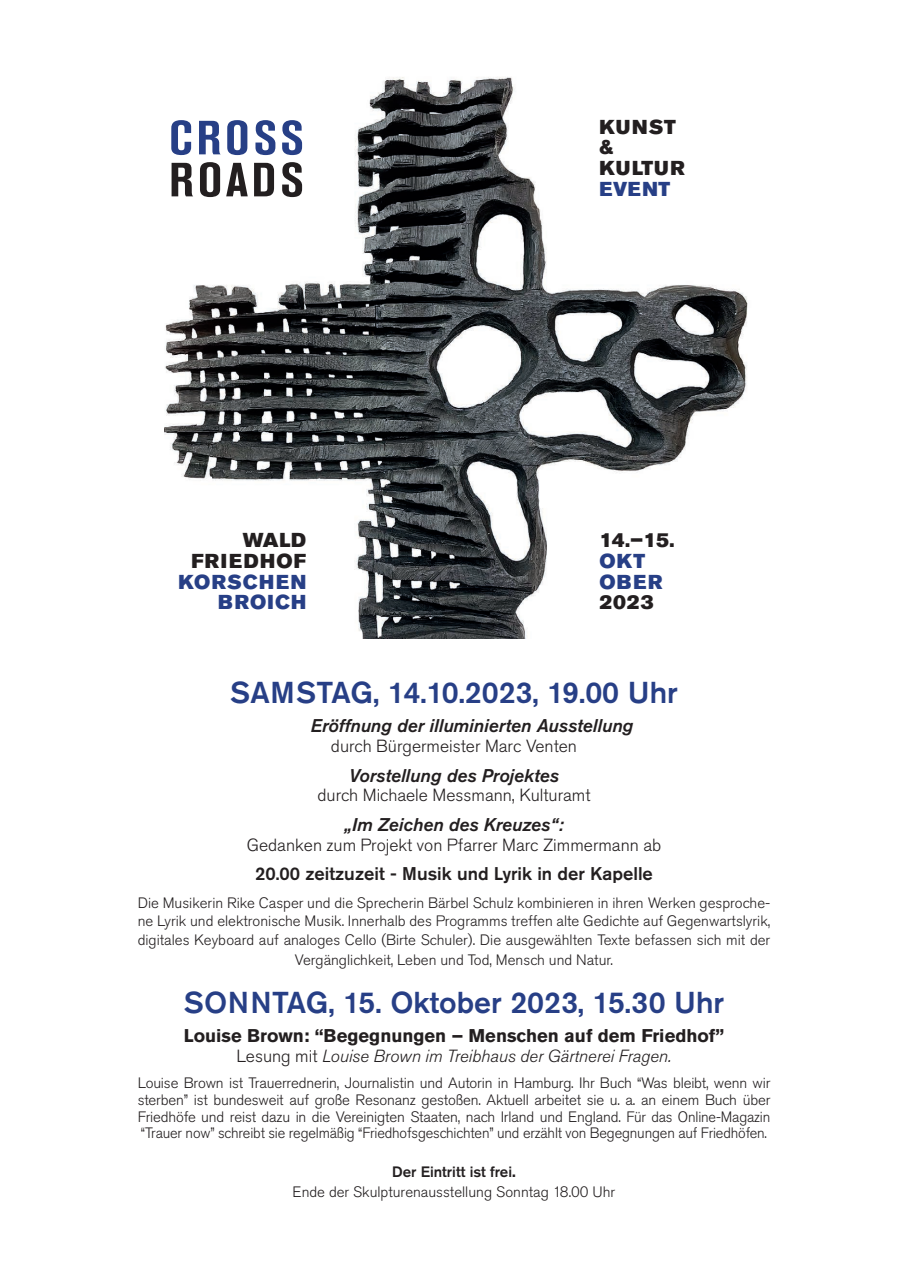
<style>
.page{position:relative;width:908px;height:1276px;background:#fff}
.page>*{position:absolute;margin:0;border:0;box-sizing:border-box;transform-origin:0 0}
.t1{font:700 condensed 47.5px "Akzidenz Grotesk Pro";letter-spacing:.075em;color:#273f86;scale:1.08 1}
.t2{font:700 condensed 47.5px "Akzidenz Grotesk Pro";letter-spacing:.07em;color:#231f20;scale:1.08 1}
.t3{font:500 30px "Akzidenz Grotesk Pro";color:#273f86}
.t4{font:20px/20.6px "Akzidenz Grotesk Pro Super";letter-spacing:.045em;color:#231f20}
.t5{font:20px/20.6px "Akzidenz Grotesk Pro Super";letter-spacing:.06em;color:#273f86;text-align:right}
.t6{font:italic 500 18.3px "Akzidenz Grotesk Pro";color:#231f20}
.t7{font:700 18.3px "Akzidenz Grotesk Pro";color:#231f20}
.t8{font:500 18.3px "Akzidenz Grotesk Pro";color:#231f20}
.t9{font:300 17.5px "Akzidenz Grotesk Pro";color:#231f20}
.t10{font:italic 300 17.5px "Akzidenz Grotesk Pro";color:#231f20}
.t11{font:300 15px/16.6px "Akzidenz Grotesk Pro";color:#231f20;text-align:justify}
.s1{font-style:normal}
.s2{font-weight:500}
.s3{font-weight:700}
</style>
<div class="page">
<img style="left:164px;top:77px;width:584px;height:561px">
<h1 class="t1" style="left:169px;top:107px;width:126px">CROSS</h1>
<h1 class="t2" style="left:169px;top:149px;width:126px">ROADS</h1>
<h3 class="t4" style="left:191px;top:530px;width:116px;text-align:right">WALD<br>FRIEDHOF</h3>
<h3 class="t5" style="left:178px;top:571px;width:129px">KORSCHEN<br>BROICH</h3>
<h3 class="t4" style="left:599px;top:116px;width:87px">KUNST &amp;<br>KULTUR</h3>
<h3 class="t5" style="left:599px;top:178px;width:72px">EVENT</h3>
<h3 class="t4" style="left:599px;top:530px;width:76px">14.–15.</h3>
<h3 class="t5" style="left:599px;top:550px;width:64px;text-align:left">OKT<br>OBER</h3>
<h3 class="t4" style="left:599px;top:592px;width:56px">2023</h3>
<h2 class="t3" style="left:230px;top:673px;width:449px">SAMSTAG, 14.10.2023, 19.00 Uhr</h2>
<p class="t6" style="left:310px;top:714px;width:324px">Eröffnung der illuminierten Ausstellung</p>
<p class="t9" style="left:331px;top:734px;width:247px">durch Bürgermeister Marc Venten</p>
<p class="t6" style="left:349px;top:763px;width:211px">Vorstellung des Projektes</p>
<p class="t9" style="left:317px;top:784px;width:274px">durch Michaele Messmann, Kulturamt</p>
<p class="t6" style="left:344px;top:812px;width:221px">„Im Zeichen des Kreuzes“:</p>
<p class="t9" style="left:246px;top:833px;width:416px">Gedanken zum Projekt von Pfarrer Marc Zimmermann ab</p>
<p class="t8" style="left:255px;top:862px;width:399px">20.00 zeitzuzeit - Musik und Lyrik in der Kapelle</p>
<p class="t11" style="left:138px;top:893px;width:634px;line-height:18.3px">Die Musikerin Rike Casper und die Sprecherin Bärbel Schulz kombinieren in ihren Werken gesproche&shy;ne Lyrik und elektronische Musik. Innerhalb des Programms treffen alte Gedichte auf Gegenwartslyrik, digitales Keyboard auf analoges Cello (Birte Schuler). Die ausgewählten Texte befassen sich mit der</p>
<p class="t11" style="left:295px;top:951px;width:319px">Vergänglichkeit, Leben und Tod, Mensch und Natur.</p>
<h2 class="t3" style="left:184px;top:983px;width:541px">SONNTAG, 15. Oktober 2023, 15.30 Uhr</h2>
<p class="t7" style="left:184px;top:1024px;width:541px">Louise Brown: “Begegnungen – Menschen auf dem Friedhof”</p>
<p class="t10" style="left:236px;top:1044px;width:436px"><span class="s1">Lesung mit</span> Louise Brown im Treibhaus der Gärtnerei Fragen.</p>
<p class="t11" style="left:138px;top:1074px;width:634px">Louise Brown ist Trauerrednerin, Journalistin und Autorin in Hamburg. Ihr Buch “Was bleibt, wenn wir sterben” ist bundesweit auf große Resonanz gestoßen. Aktuell arbeitet sie u. a. an einem Buch über Friedhöfe und reist dazu in die Vereinigten Staaten, nach Irland und England. Für das Online-Magazin “Trauer now” schreibt sie regelmäßig “Friedhofsgeschichten” und erzählt von Begegnungen auf Friedhöfen.</p>
<p class="t11" style="left:292px;top:1161px;width:324px;line-height:20px;text-align:center"><span class="s2">Der Eintritt ist frei</span><span class="s3">.<br></span>Ende der Skulpturenausstellung Sonntag 18.00 Uhr</p>
</div>
